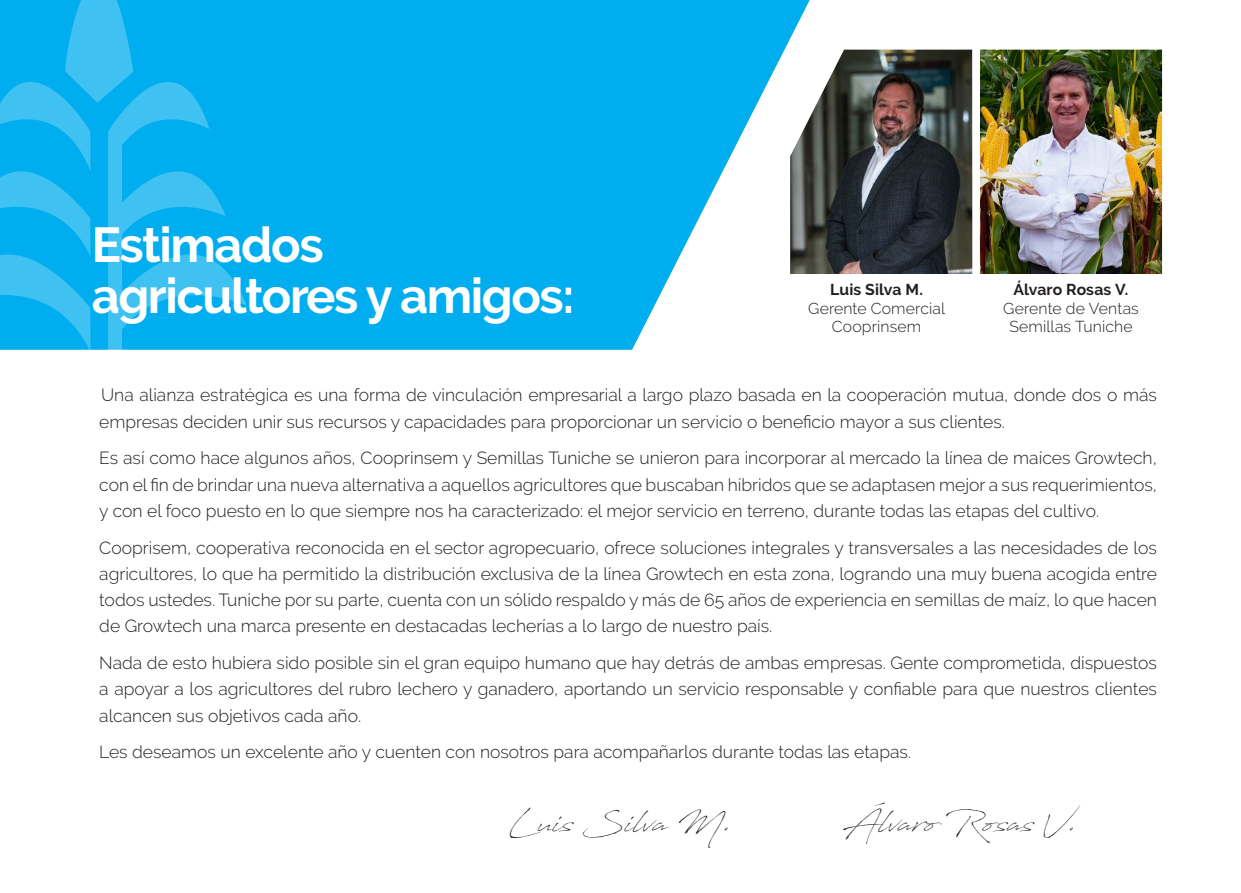
<style>
.page{position:relative;width:1241px;height:893px;background:#fff}
.page>*{position:absolute;margin:0;border:0;box-sizing:border-box;transform-origin:0 0}
.t1{font:700 48.82px/50.8px "Raleway";letter-spacing:-.03em;color:#fff}
.t2{font:32.9px "Antro Vectra";color:#231f20}
.t3{font:300 17.5px/26.2px "Raleway";color:#231f20;text-align:justify}
.t4{font:300 15.75px/17.5px "Raleway";letter-spacing:.01em;color:#231f20;text-align:center}
.t5{font:700 15.75px "Raleway";letter-spacing:.005em;color:#231f20}
</style>
<div class="page">
<svg style="left:133px;top:0;width:676px;height:350px;background:#22b9f1"></svg>
<img style="left:790px;top:50px;width:182px;height:224px">
<img style="left:979px;top:50px;width:182px;height:224px">
<svg style="left:133px;top:21px;width:114px;height:329px;background:#0fb2ef"></svg>
<svg style="left:0;top:0;width:133px;height:350px;background:#19b6f0"></svg>
<h1 class="t1" style="left:92px;top:220px;width:484px">Estimados agricultores y amigos:</h1>
<p class="t5" style="left:830px;top:281px;width:94px">Luis Silva M.</p>
<p class="t4" style="left:807px;top:300px;width:138px">Gerente Comercial<br>Cooprinsem</p>
<p class="t5" style="left:1013px;top:281px;width:116px">Álvaro Rosas V.</p>
<p class="t4" style="left:1002px;top:300px;width:137px">Gerente de Ventas<br>Semillas Tuniche</p>
<p class="t3" style="left:99px;top:382px;width:1058px">Una alianza estratégica es una forma de vinculación empresarial a largo plazo basada en la cooperación mutua, donde dos o más empresas deciden unir sus recursos y capacidades para proporcionar un servicio o beneficio mayor a sus clientes.</p>
<p class="t3" style="left:99px;top:445px;width:1059px">Es así como hace algunos años, Cooprinsem y Semillas Tuniche se unieron para incorporar al mercado la línea de maíces Growtech, con el fin de brindar una nueva alternativa a aquellos agricultores que buscaban híbridos que se adaptasen mejor a sus requerimientos, y con el foco puesto en lo que siempre nos ha caracterizado: el mejor servicio en terreno, durante todas las etapas del cultivo.</p>
<p class="t3" style="left:99px;top:534px;width:1059px">Cooprisem, cooperativa reconocida en el sector agropecuario, ofrece soluciones integrales y transversales a las necesidades de los agricultores, lo que ha permitido la distribución exclusiva de la línea Growtech en esta zona, logrando una muy buena acogida entre todos ustedes. Tuniche por su parte, cuenta con un sólido respaldo y más de 65 años de experiencia en semillas de maíz, lo que hacen de Growtech una marca presente en destacadas lecherías a lo largo de nuestro país.</p>
<p class="t3" style="left:99px;top:650px;width:1059px">Nada de esto hubiera sido posible sin el gran equipo humano que hay detrás de ambas empresas. Gente comprometida, dispuestos a apoyar a los agricultores del rubro lechero y ganadero, aportando un servicio responsable y confiable para que nuestros clientes alcancen sus objetivos cada año.</p>
<p class="t3" style="left:99px;top:739px;width:813px">Les deseamos un excelente año y cuenten con nosotros para acompañarlos durante todas las etapas.</p>
<h2 class="t2" style="left:509px;top:799px;width:224px">Luis Silva M.</h2>
<h2 class="t2" style="left:842px;top:799px;width:236px">Álvaro Rosas V.</h2>
</div>
